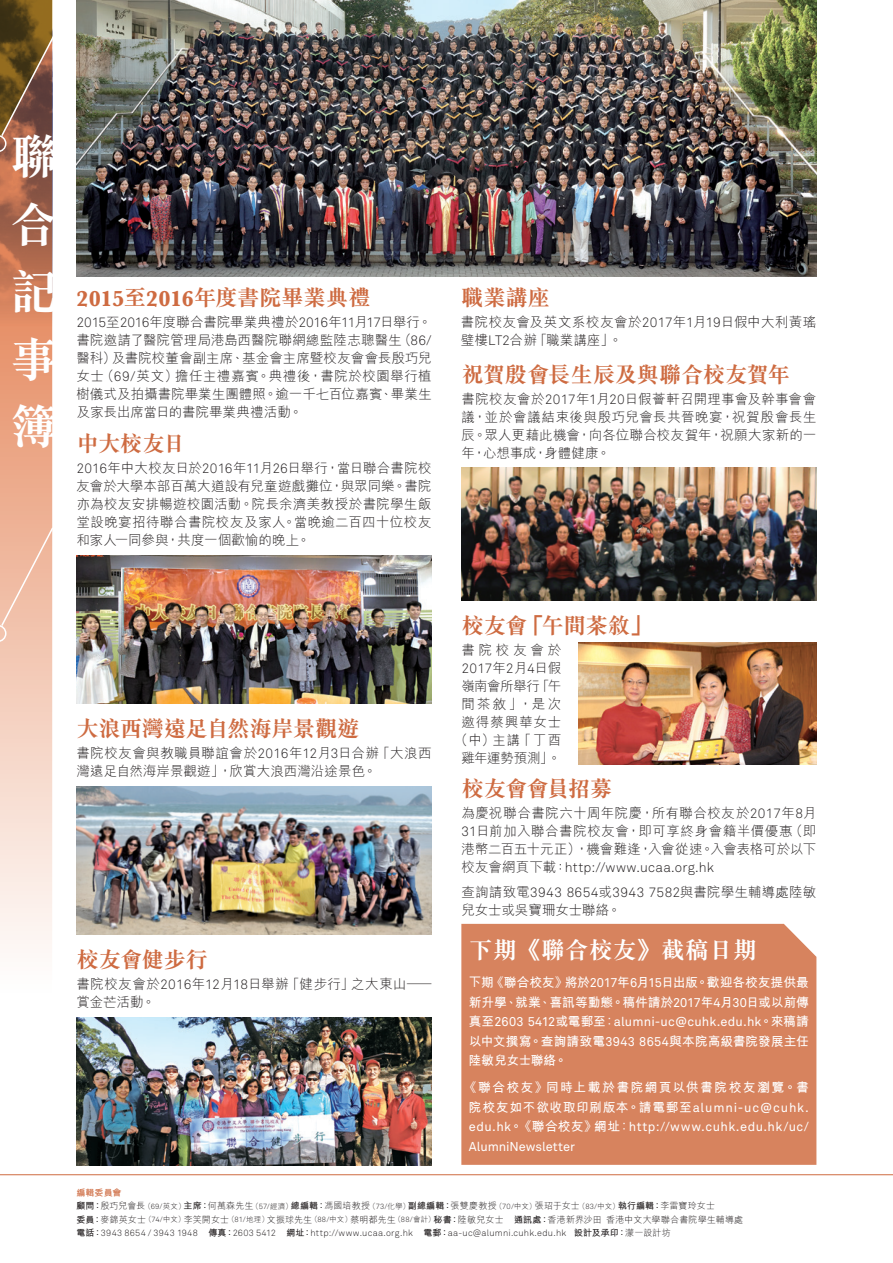
<style>
.page{position:relative;width:893px;height:1263px;background:#fff}
.page>*{position:absolute;margin:0;border:0;box-sizing:border-box;transform-origin:0 0}
.t1{font:700 48.6px/67.5px "M Sung HK";color:#fff;text-align:justify}
.t2{font:700 24px "M Sung HK";color:#fff}
.t3{font:700 22.5px "M Sung HK";letter-spacing:-.025em;color:#ce6b41}
.t4{font:700 22.5px "M Sung HK";letter-spacing:-.055em;color:#ce6b41}
.t5{font:300 13.5px/18px "M Hei HK";letter-spacing:.015em;color:#231f20;text-align:justify}
.t6{font:300 13.5px "Akkurat";letter-spacing:.015em;color:#231f20}
.t7{font:300 13.5px/18px "M Hei HK";letter-spacing:.045em;color:#231f20;text-align:center}
.t8{font:700 12.75px/19.5px "M Hei HK";letter-spacing:.01em;color:#fff}
.t9{font:12.75px/19.5px "Akkurat";letter-spacing:.03em;color:#fff}
.t10{font:700 12.75px/19.5px "M Hei HK";letter-spacing:.08em;color:#fff;text-align:center}
.t11{font:12.75px "Akkurat";letter-spacing:.01em;color:#fff}
.t12{font:300 9px/13.5px "M Hei HK";letter-spacing:.015em;color:#231f20}
.t13{font:300 9px "Akkurat";letter-spacing:.03em;color:#231f20}
.s1{font-family:"Akkurat"}
.s2{font-family:"M Hei HK"}
.s3{font-weight:500}
.s4{font-family:"Akkurat";font-weight:400}
.s5{font-family:"M Hei HK";font-weight:700}
.s6{font-family:"M Hei HK";font-weight:500}
.s7{font-weight:700;color:#ce6b41}
.s8{font-weight:700}
.s9{font-size:7.5px}
.s10{font-family:"Akkurat";font-size:7.5px}
</style>
<div class="page">
<img style="left:77px;top:0;width:739px;height:276px">
<img style="left:77px;top:555px;width:355px;height:149px">
<img style="left:461px;top:468px;width:355px;height:133px">
<img style="left:77px;top:786px;width:355px;height:149px">
<img style="left:77px;top:1017px;width:355px;height:149px">
<div style="left:461px;top:924px;width:355px;height:241px;background:#d7835e"></div>
<img style="left:578px;top:643px;width:238px;height:121px">
<hr style="left:0;top:1174px;width:893px;height:1px;background:#ce6b41">
<svg style="left:0;top:369px;width:52px;height:580px;background:#f3cab7"></svg>
<img style="left:0;top:269px;width:52px;height:100px">
<svg style="left:0;top:0;width:53px;height:269px;background:#8b5b3d"></svg>
<svg style="left:0;top:526px;width:53px;height:116px;background:#f0bea7"></svg>
<h1 class="t1" style="left:10px;top:123px;width:48px">聯合記事簿</h1>
<h3 class="t3" style="left:77px;top:286px;width:296px">2015至2016年度書院畢業典禮</h3>
<p class="t5" style="left:77px;top:313px;width:357px"><span class="s1">2015</span>至<span class="s1">2016</span>年度聯合書院畢業典禮於<span class="s1">2016</span>年<span class="s1">11</span>月<span class="s1">17</span>日舉行。書院邀請了醫院管理局港島西醫院聯網總監陸志聰醫生（<span class="s1">86/</span>醫科）及書院校董會副主席、基金會主席暨校友會會長殷巧兒女士（<span class="s1">69/</span>英文）擔任主禮嘉賓。典禮後，書院於校園舉行植樹儀式及拍攝書院畢業生團體照。逾一千七百位嘉賓、畢業生及家長出席當日的書院畢業典禮活動。</p>
<h3 class="t3" style="left:77px;top:432px;width:110px">中大校友日</h3>
<p class="t5" style="left:77px;top:459px;width:357px"><span class="s1">2016</span>年中大校友日於<span class="s1">2016</span>年<span class="s1">11</span>月<span class="s1">26</span>日舉行，當日聯合書院校友會於大學本部百萬大道設有兒童遊戲攤位，與眾同樂。書院亦為校友安排暢遊校園活動。院長余濟美教授於書院學生飯堂設晚宴招待聯合書院校友及家人。當晚逾二百四十位校友和家人一同參與，共度一個歡愉的晚上。</p>
<h3 class="t3" style="left:461px;top:286px;width:90px">職業講座</h3>
<p class="t5" style="left:461px;top:313px;width:357px">書院校友會及英文系校友會於<span class="s1">2017</span>年<span class="s1">1</span>月<span class="s1">19</span>日假中大利黃瑤璧樓<span class="s1">LT2</span>合辦「職業講座」。</p>
<h3 class="t3" style="left:461px;top:363px;width:330px">祝賀殷會長生辰及與聯合校友賀年</h3>
<p class="t5" style="left:461px;top:390px;width:357px">書院校友會於<span class="s1">2017</span>年<span class="s1">1</span>月<span class="s1">20</span>日假薈軒召開理事會及幹事會會議，並於會議結束後與殷巧兒會長共晉晚宴，祝賀殷會長生辰。眾人更藉此機會，向各位聯合校友賀年，祝願大家新的一年，心想事成，身體健康。</p>
<h3 class="t3" style="left:77px;top:717px;width:285px">大浪西灣遠足自然海岸景觀遊</h3>
<p class="t5" style="left:77px;top:744px;width:357px">書院校友會與教職員聯誼會於<span class="s1">2016</span>年<span class="s1">12</span>月<span class="s1">3</span>日合辦「大浪西灣遠足自然海岸景觀遊」，欣賞大浪西灣沿途景色。</p>
<h3 class="t3" style="left:461px;top:614px;width:193px">校友會「午間茶敘」</h3>
<p class="t5" style="left:461px;top:640px;width:101px">書院校友會於</p>
<p class="t6" style="left:461px;top:660px;width:101px">2017<span class="s2">年</span>2<span class="s2">月</span>4<span class="s2">日假</span></p>
<p class="t7" style="left:455px;top:676px;width:108px">嶺南會所舉行「午間茶敘」，是次邀得蔡興華女士（中）主講「丁酉雞年運勢預測」。</p>
<h3 class="t4" style="left:461px;top:778px;width:153px">校友會會員招募</h3>
<p class="t5" style="left:461px;top:804px;width:357px">為慶祝聯合書院六十周年院慶，所有聯合校友於<span class="s1">2017</span>年<span class="s1">8</span>月<span class="s1">31</span>日前加入聯合書院校友會，即可享終身會籍半價優惠（即港幣二百五十元正），機會難逢，入會從速。入會表格可於以下</p>
<p class="t6" style="left:461px;top:859px;width:254px"><span class="s2">校友會網頁下載：</span>http://www.ucaa.org.hk</p>
<p class="t5" style="left:461px;top:882px;width:357px">查詢請致電<span class="s1">3943 8654</span>或<span class="s1">3943 7582</span>與書院學生輔導處陸敏兒女士或吳寶珊女士聯絡。</p>
<h2 class="t2" style="left:469px;top:938px;width:289px">下期《聯合校友》截稿日期</h2>
<h3 class="t3" style="left:77px;top:948px;width:133px">校友會健步行</h3>
<p class="t5" style="left:77px;top:975px;width:357px">書院校友會於<span class="s1">2016</span>年<span class="s1">12</span>月<span class="s1">18</span>日舉辦「健步行」之大東山—賞金芒活動。</p>
<p class="t8" style="left:469px;top:972px;width:342px">下期<span class="s3">《</span>聯合校友<span class="s3">》</span>將於<span class="s4">2017</span>年<span class="s4">6</span>月<span class="s4">15</span>日出版<span class="s3">。</span>歡迎各校友提供最新升學<span class="s3">、</span>就業<span class="s3">、</span>喜訊等動態<span class="s3">。</span>稿件請於<span class="s4">2017</span>年<span class="s4">4</span>月<span class="s4">30</span>日或以前傳</p>
<p class="t11" style="left:469px;top:1014px;width:342px"><span class="s5">真至</span>2603 5412<span class="s5">或電郵至</span><span class="s6">：</span>alumni-uc@cuhk.edu.hk<span class="s6">。</span><span class="s5">來稿請</span></p>
<p class="t8" style="left:469px;top:1030px;width:342px">以中文撰寫<span class="s3">。</span>查詢請致電<span class="s4">3943 8654</span>與本院高級書院發展主任陸敏兒女士聯絡<span class="s3">。</span></p>
<p class="t10" style="left:464px;top:1076px;width:347px"><span class="s3">《</span>聯合校友<span class="s3">》</span>同時上載於書院網頁以供書院校友瀏覽<span class="s3">。</span>書院校友如不欲收取印刷版本<span class="s3">。</span>請電郵至<span class="s4">alumni-uc@cuhk.</span></p>
<p class="t9" style="left:469px;top:1117px;width:342px">edu.hk<span class="s6">。《</span><span class="s5">聯合校友</span><span class="s6">》</span><span class="s5">網址</span><span class="s6">：</span>http://www.cuhk.edu.hk/uc/<br>AlumniNewsletter</p>
<p class="t12" style="left:77px;top:1186px;width:668px"><span class="s7">編輯委員會<br></span><span class="s8">顧問：</span>殷巧兒會長<span class="s9">（</span><span class="s10">69/</span><span class="s9">英文）</span><span class="s8">主席：</span>何萬森先生<span class="s9">（</span><span class="s10">57/</span><span class="s9">經濟）</span><span class="s8">總編輯：</span>馮國培教授<span class="s9">（</span><span class="s10">73/</span><span class="s9">化學）</span><span class="s8">副總編輯：</span>張雙慶教授<span class="s9">（</span><span class="s10">70/</span><span class="s9">中文）</span>張玿于女士<span class="s9">（</span><span class="s10">83/</span><span class="s9">中文）</span><span class="s8">執行編輯：</span>李雷寶玲女士<br><span class="s8">委員：</span>麥錦英女士<span class="s9">（</span><span class="s10">74/</span><span class="s9">中文）</span>李笑開女士<span class="s9">（</span><span class="s10">81/</span><span class="s9">地理）</span>文振球先生<span class="s9">（</span><span class="s10">88/</span><span class="s9">中文）</span>蔡明都先生<span class="s9">（</span><span class="s10">88/</span><span class="s9">會計）</span><span class="s8">秘書：</span>陸敏兒女士 <span class="s8">通訊處：</span>香港新界沙田 香港中文大學聯合書院學生輔導處</p>
<p class="t13" style="left:77px;top:1228px;width:596px"><span class="s5">電話：</span>3943 8654 / 3943 1948 <span class="s5">傳真：</span>2603 5412 <span class="s5">網址：</span>http://www.ucaa.org.hk <span class="s5">電郵：</span>aa-uc@alumni.cuhk.edu.hk <span class="s5">設計及承印：</span><span class="s2">濛一設計坊</span></p>
</div>
